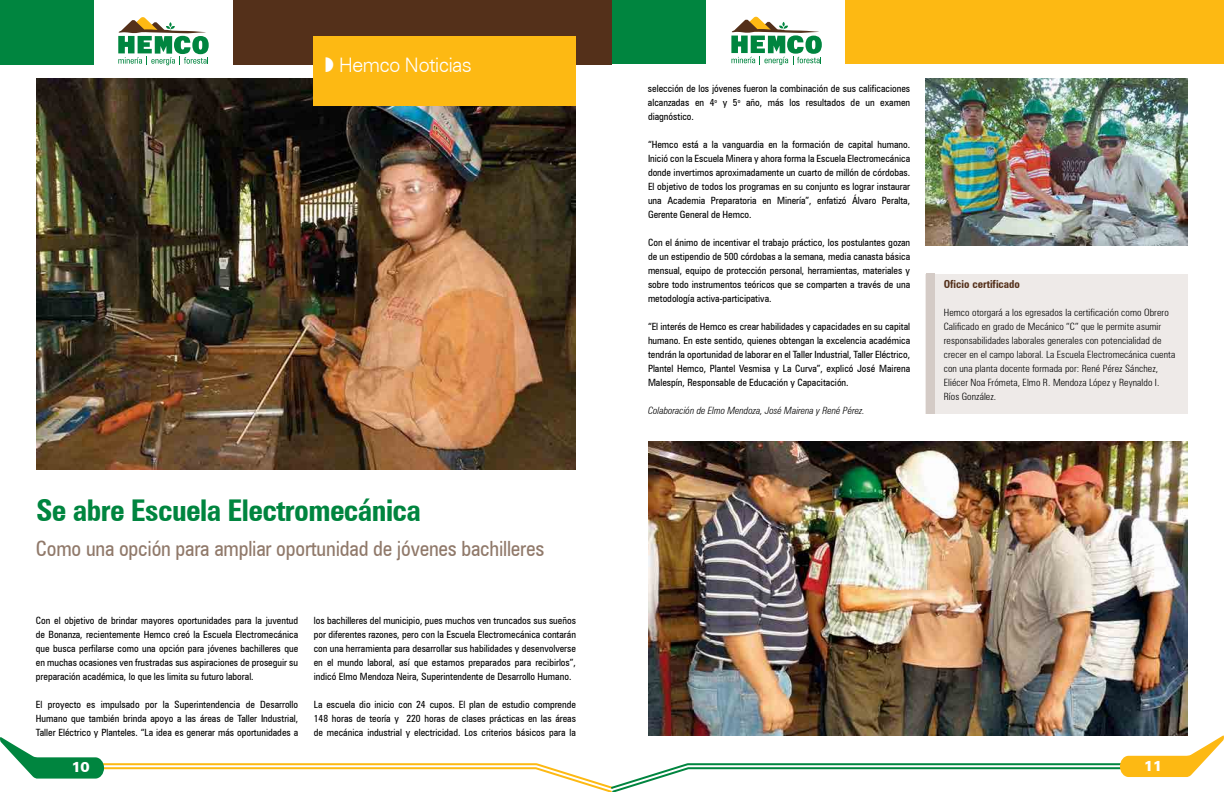
<style>
.page{position:relative;width:1224px;height:792px;background:#fff}
.page>*{position:absolute;margin:0;border:0;box-sizing:border-box;transform-origin:0 0}
.t1{font:700 condensed 30px "Zurich BT";letter-spacing:-.02em;color:#00853f}
.t2{font:condensed 21px "Zurich BT";letter-spacing:-.01em;color:#90796a}
.t3{font:300 20px "Zurich BT";letter-spacing:-.04em;color:#fff}
.t4{font:900 14px "Zurich BT";color:#fff}
.t5{font:700 condensed 11px "Zurich BT";color:#54301a}
.t6{font:condensed 10px/14px "Zurich BT";color:#000;text-align:justify}
.t7{font:300 condensed 10px/14px "Zurich BT";letter-spacing:.01em;color:#000}
.t8{font:italic 300 condensed 10px "Zurich BT";color:#000}
.s1{font-family:"Monotype Sorts";font-weight:400}
</style>
<div class="page">
<svg style="left:0;top:735px;width:1224px;height:57px"></svg>
<div style="left:0;top:0;width:94px;height:64px;background:#00853f"></div>
<div style="left:612px;top:0;width:94px;height:64px;background:#00853f"></div>
<div style="left:233px;top:0;width:379px;height:64px;background:#54301a"></div>
<div style="left:845px;top:0;width:379px;height:64px;background:#fdb913"></div>
<svg style="left:118px;top:17px;width:91px;height:48px"></svg>
<svg style="left:731px;top:16px;width:91px;height:49px"></svg>
<div style="left:926px;top:274px;width:262px;height:140px;background:#eeeae8"></div>
<div style="left:926px;top:274px;width:8px;height:140px;background:#d4cbc6"></div>
<img style="left:36px;top:78px;width:540px;height:392px">
<div style="left:314px;top:36px;width:262px;height:70px;background:#fdb913"></div>
<img style="left:648px;top:442px;width:540px;height:294px">
<img style="left:926px;top:78px;width:262px;height:168px">
<h3 class="t3" style="left:325px;top:52px;width:148px"><span class="s1">Z</span> Hemco Noticias</h3>
<h1 class="t1" style="left:36px;top:492px;width:387px">Se abre Escuela Electromecánica</h1>
<h2 class="t2" style="left:36px;top:536px;width:510px">Como una opción para ampliar oportunidad de jóvenes bachilleres</h2>
<p class="t6" style="left:36px;top:613px;width:264px">Con el objetivo de brindar mayores oportunidades para la juventud de Bonanza, recientemente Hemco creó la Escuela Electromecánica que busca perfilarse como una opción para jóvenes bachilleres que en muchas ocasiones ven frustradas sus aspiraciones de proseguir su preparación académica, lo que les limita su futuro laboral.</p>
<p class="t6" style="left:36px;top:697px;width:264px">El proyecto es impulsado por la Superintendencia de Desarrollo Humano que también brinda apoyo a las áreas de Taller Industrial, Taller Eléctrico y Planteles. “La idea es generar más oportunidades a</p>
<p class="t6" style="left:314px;top:613px;width:264px">los bachilleres del municipio, pues muchos ven truncados sus sueños por diferentes razones, pero con la Escuela Electromecánica contarán con una herramienta para desarrollar sus habilidades y desenvolverse en el mundo laboral, así que estamos preparados para recibirlos”, indicó Elmo Mendoza Neira, Superintendente de Desarrollo Humano.</p>
<p class="t6" style="left:314px;top:697px;width:264px">La escuela dio inicio con 24 cupos. El plan de estudio comprende 148 horas de teoría y 220 horas de clases prácticas en las áreas de mecánica industrial y electricidad. Los criterios básicos para la</p>
<p class="t6" style="left:648px;top:81px;width:264px">selección de los jóvenes fueron la combinación de sus calificaciones alcanzadas en 4<sup>o</sup> y 5<sup>o</sup> año, más los resultados de un examen diagnóstico.</p>
<p class="t6" style="left:648px;top:137px;width:264px">“Hemco está a la vanguardia en la formación de capital humano.<br>Inició con la Escuela Minera y ahora forma la Escuela Electromecánica donde invertimos aproximadamente un cuarto de millón de córdobas.<br>El objetivo de todos los programas en su conjunto es lograr instaurar una Academia Preparatoria en Minería”, enfatizó Álvaro Peralta, Gerente General de Hemco.</p>
<p class="t6" style="left:648px;top:235px;width:264px">Con el ánimo de incentivar el trabajo práctico, los postulantes gozan de un estipendio de 500 córdobas a la semana, media canasta básica mensual, equipo de protección personal, herramientas, materiales y sobre todo instrumentos teóricos que se comparten a través de una metodología activa-participativa.</p>
<p class="t6" style="left:648px;top:319px;width:264px">“El interés de Hemco es crear habilidades y capacidades en su capital humano. En este sentido, quienes obtengan la excelencia académica tendrán la oportunidad de laborar en el Taller Industrial, Taller Eléctrico, Plantel Hemco, Plantel Vesmisa y La Curva”, explicó José Mairena Malespín, Responsable de Educación y Capacitación.</p>
<p class="t8" style="left:648px;top:404px;width:218px">Colaboración de Elmo Mendoza, José Mairena y René Pérez.</p>
<p class="t5" style="left:944px;top:277px;width:78px">Oficio certificado</p>
<p class="t7" style="left:944px;top:305px;width:233px">Hemco otorgará a los egresados la certificación como Obrero Calificado en grado de Mecánico “C” que le permite asumir responsabilidades laborales generales con potencialidad de crecer en el campo laboral. La Escuela Electromecánica cuenta con una planta docente formada por: René Pérez Sánchez, Eliécer Noa Frómeta, Elmo R. Mendoza López y Reynaldo I.<br>Ríos González.</p>
<h3 class="t4" style="left:71px;top:759px;width:20px">10</h3>
<h3 class="t4" style="left:1144px;top:757px;width:20px">11</h3>
</div>
